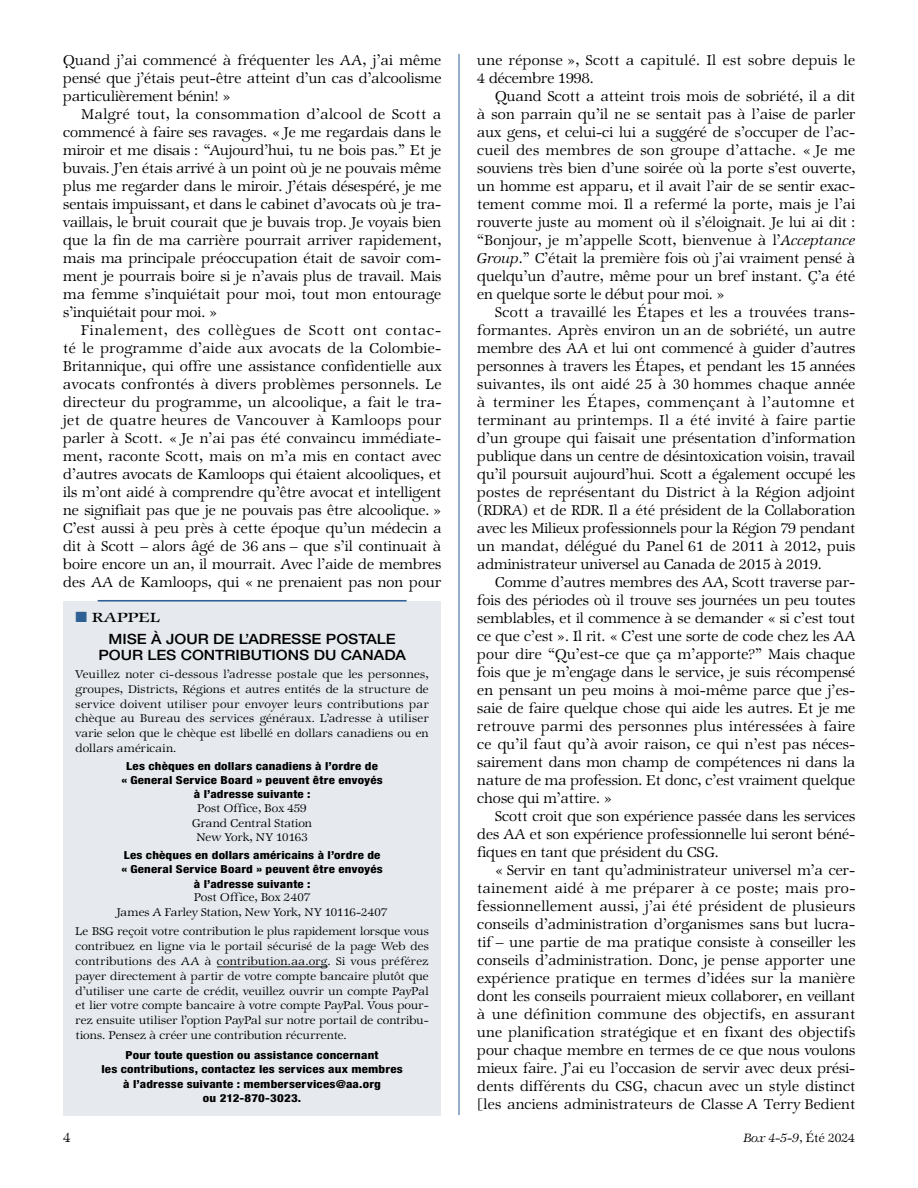
<style>
.page{position:relative;width:918px;height:1188px;background:#fff}
.page>*{position:absolute;margin:0;border:0;box-sizing:border-box;transform-origin:0 0}
.t1{font:300 15.75px/18px "Zapf Internatl IT Cby BT";color:#000;text-align:justify}
.t2{font:300 15.75px/18px "Zapf Internatl IT Cby BT";letter-spacing:.02em;color:#000}
.t3{font:300 15px "Zapf Internatl IT Cby BT";color:#000}
.t4{font:500 14.85px "Zapf Internatl IT Cby BT";color:#000;scale:1.23 1}
.t5{font:500 14.25px/15.9px "Helvetica Neue LT Std";color:#000;text-align:center;scale:1.11 1}
.t6{font:italic 300 13.5px "Zapf Internatl IT Cby BT";color:#000}
.t7{font:300 12.45px/14.9px "Zapf Internatl IT Cby BT";letter-spacing:.01em;color:#000;text-align:justify;scale:1.04 1}
.t8{font:800 condensed 11.1px/14.2px "Helvetica Neue LT Std";letter-spacing:.015em;color:#000;text-align:center;scale:1.16 1}
.s1{color:#2e6095}
.s2{font-style:italic}
.s3{font-style:normal}
</style>
<div class="page">
<hr style="left:459px;top:54px;width:1px;height:1061px;background:#2e6095">
<div style="left:63px;top:601px;width:378px;height:514px;background:#e6eaee"></div>
<hr style="left:98px;top:600px;width:309px;height:2px;background:#2e6095">
<hr style="left:217px;top:967px;width:111px;height:1px;background:#000">
<p class="t1" style="left:63px;top:51px;width:380px">Quand j’ai commencé à fréquenter les AA, j’ai même pensé que j’étais peut-être atteint d’un cas d’alcoolisme particulièrement bénin! »</p>
<p class="t1" style="left:63px;top:105px;width:380px;text-indent:18px">Malgré tout, la consommation d’alcool de Scott a commencé à faire ses ravages. « Je me regardais dans le miroir et me disais : “Aujourd’hui, tu ne bois pas.” Et je buvais. J’en étais arrivé à un point où je ne pouvais même plus me regarder dans le miroir. J’étais désespéré, je me sentais impuissant, et dans le cabinet d’avocats où je tra&shy;vaillais, le bruit courait que je buvais trop. Je voyais bien que la fin de ma carrière pourrait arriver rapidement, mais ma principale préoccupation était de savoir com&shy;ment je pourrais boire si je n’avais plus de travail. Mais ma femme s’inquiétait pour moi, tout mon entourage s’inquiétait pour moi. »</p>
<p class="t1" style="left:63px;top:321px;width:380px;text-indent:18px">Finalement, des collègues de Scott ont contac&shy;té le programme d’aide aux avocats de la Colombie-Britannique, qui offre une assistance confidentielle aux avocats confrontés à divers problèmes personnels. Le directeur du programme, un alcoolique, a fait le tra&shy;jet de quatre heures de Vancouver à Kamloops pour parler à Scott. « Je n’ai pas été convaincu immédiate&shy;ment, raconte Scott, mais on m’a mis en contact avec d’autres avocats de Kamloops qui étaient alcooliques, et ils m’ont aidé à comprendre qu’être avocat et intelligent ne signifiait pas que je ne pouvais pas être alcoolique. » C’est aussi à peu près à cette époque qu’un médecin a dit à Scott – alors âgé de 36 ans – que s’il continuait à boire encore un an, il mourrait. Avec l’aide de membres des AA de Kamloops, qui « ne prenaient pas non pour</p>
<p class="t4" style="left:76px;top:608px;width:70px"><span class="s1">■</span> RAPPEL</p>
<p class="t5" style="left:98px;top:631px;width:279px">MISE À JOUR DE L’ADRESSE POSTALE<br>POUR LES CONTRIBUTIONS DU CANADA</p>
<p class="t7" style="left:76px;top:667px;width:341px">Veuillez noter ci-dessous l’adresse postale que les personnes, groupes, Districts, Régions et autres entités de la structure de service doivent utiliser pour envoyer leurs contributions par chèque au Bureau des services généraux. L’adresse à utiliser varie selon que le chèque est libellé en dollars canadiens ou en dollars américain.</p>
<p class="t8" style="left:121px;top:758px;width:227px">Les chèques en dollars canadiens à l’ordre de<br>« General Service Board » peuvent être envoyés à l’adresse suivante :</p>
<p class="t7" style="left:192px;top:801px;width:117px;text-align:center">Post Office, Box 459<br>Grand Central Station<br>New York, NY 10163</p>
<p class="t8" style="left:121px;top:848px;width:227px">Les chèques en dollars américains à l’ordre de « General Service Board » peuvent être envoyés à l’adresse suivante :</p>
<p class="t7" style="left:117px;top:890px;width:262px;text-align:center">Post Office, Box 2407<br>James A Farley Station, New York, NY 10116-2407</p>
<p class="t7" style="left:76px;top:924px;width:341px">Le BSG reçoit votre contribution le plus rapidement lorsque vous contribuez en ligne via le portail sécurisé de la page Web des contributions des AA à contribution.aa.org. Si vous préférez payer directement à partir de votre compte bancaire plutôt que d’utiliser une carte de crédit, veuillez ouvrir un compte PayPal et lier votre compte bancaire à votre compte PayPal. Vous pour&shy;rez ensuite utiliser l’option PayPal sur notre portail de contribu&shy;tions. Pensez à créer une contribution récurrente.</p>
<p class="t8" style="left:101px;top:1048px;width:261px">Pour toute question ou assistance concernant<br>les contributions, contactez les services aux membres à l’adresse suivante : memberservices@aa.org<br>ou 212-870-3023.</p>
<p class="t2" style="left:477px;top:51px;width:379px">une réponse », Scott a capitulé. Il est sobre depuis le<br>4 décembre 1998.</p>
<p class="t1" style="left:477px;top:87px;width:380px;text-indent:18px">Quand Scott a atteint trois mois de sobriété, il a dit à son parrain qu’il ne se sentait pas à l’aise de parler aux gens, et celui-ci lui a suggéré de s’occuper de l’ac&shy;cueil des membres de son groupe d’attache. « Je me souviens très bien d’une soirée où la porte s’est ouverte, un homme est apparu, et il avait l’air de se sentir exac&shy;tement comme moi. Il a refermé la porte, mais je l’ai rouverte juste au moment où il s’éloignait. Je lui ai dit : “Bonjour, je m’appelle Scott, bienvenue à l’<span class="s2">Acceptance Group</span>.” C’était la première fois où j’ai vraiment pensé à quelqu’un d’autre, même pour un bref instant. Ç’a été en quelque sorte le début pour moi. »</p>
<p class="t1" style="left:477px;top:303px;width:380px;text-indent:18px">Scott a travaillé les Étapes et les a trouvées trans&shy;formantes. Après environ un an de sobriété, un autre membre des AA et lui ont commencé à guider d’autres personnes à travers les Étapes, et pendant les 15 années suivantes, ils ont aidé 25 à 30 hommes chaque année à terminer les Étapes, commençant à l’automne et terminant au printemps. Il a été invité à faire partie d’un groupe qui faisait une présentation d’information publique dans un centre de désintoxication voisin, travail qu’il poursuit aujourd’hui. Scott a également occupé les postes de représentant du District à la Région adjoint (RDRA) et de RDR. Il a été président de la Collaboration avec les Milieux professionnels pour la Région 79 pendant un mandat, délégué du Panel 61 de 2011 à 2012, puis administrateur universel au Canada de 2015 à 2019.</p>
<p class="t1" style="left:477px;top:573px;width:380px;text-indent:18px">Comme d’autres membres des AA, Scott traverse par&shy;fois des périodes où il trouve ses journées un peu toutes semblables, et il commence à se demander « si c’est tout ce que c’est ». Il rit. « C’est une sorte de code chez les AA pour dire “Qu’est-ce que ça m’apporte?” Mais chaque fois que je m’engage dans le service, je suis récompensé en pensant un peu moins à moi-même parce que j’es&shy;saie de faire quelque chose qui aide les autres. Et je me retrouve parmi des personnes plus intéressées à faire ce qu’il faut qu’à avoir raison, ce qui n’est pas néces&shy;sairement dans mon champ de compétences ni dans la nature de ma profession. Et donc, c’est vraiment quelque chose qui m’attire. »</p>
<p class="t1" style="left:477px;top:807px;width:380px;text-indent:18px">Scott croit que son expérience passée dans les services des AA et son expérience professionnelle lui seront béné&shy;fiques en tant que président du CSG.</p>
<p class="t1" style="left:477px;top:861px;width:380px;text-indent:18px">« Servir en tant qu’administrateur universel m’a cer&shy;tainement aidé à me préparer à ce poste; mais pro&shy;fessionnellement aussi, j’ai été président de plusieurs conseils d’administration d’organismes sans but lucra&shy;tif – une partie de ma pratique consiste à conseiller les conseils d’administration. Donc, je pense apporter une expérience pratique en termes d’idées sur la manière dont les conseils pourraient mieux collaborer, en veillant à une définition commune des objectifs, en assurant une planification stratégique et en fixant des objectifs pour chaque membre en termes de ce que nous voulons mieux faire. J’ai eu l’occasion de servir avec deux prési&shy;dents différents du CSG, chacun avec un style distinct [les anciens administrateurs de Classe A Terry Bedient</p>
<p class="t3" style="left:63px;top:1128px;width:9px">4</p>
<p class="t6" style="left:744px;top:1130px;width:113px">Box 4-5-9, <span class="s3">Été 2024</span></p>
</div>
